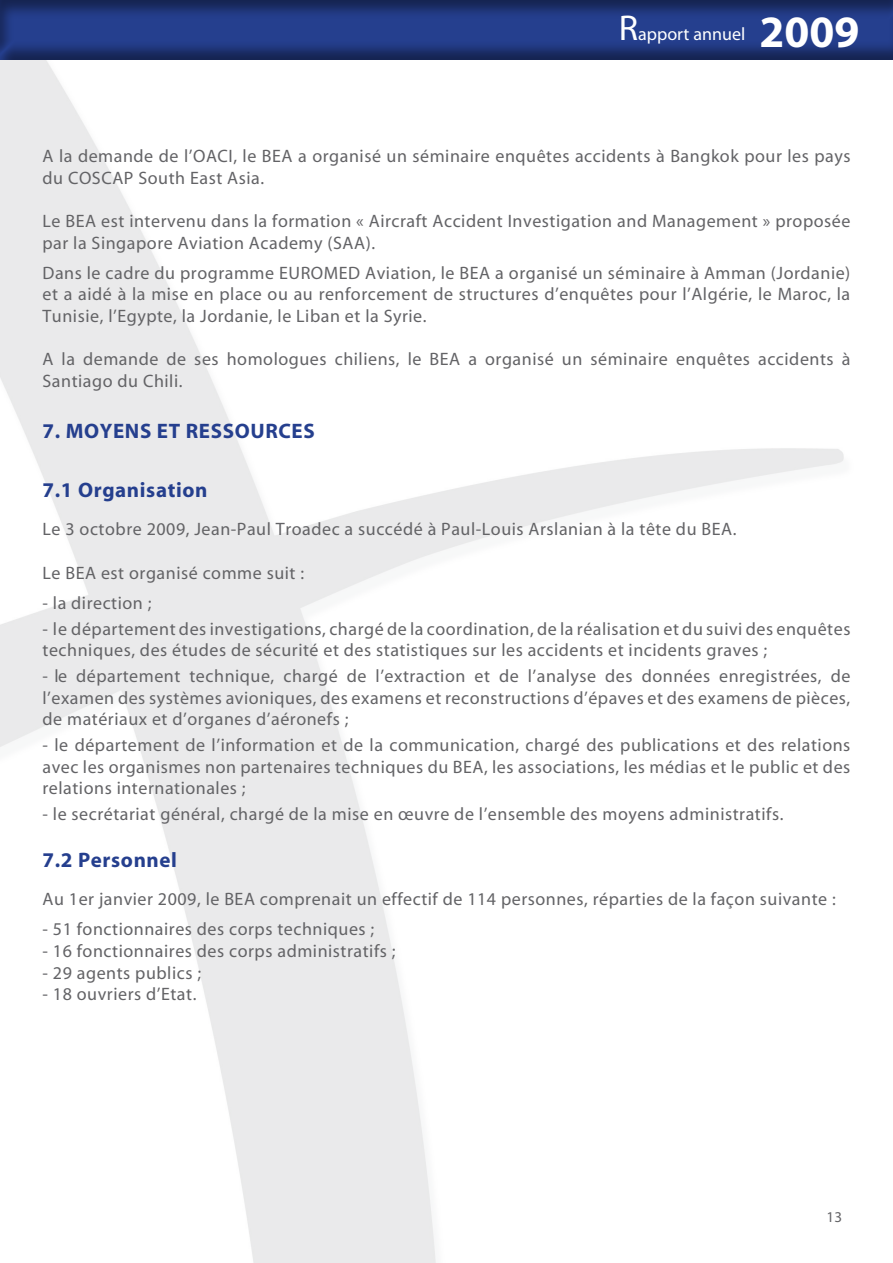
<style>
.page{position:relative;width:893px;height:1263px;background:#fff}
.page>*{position:absolute;margin:0;border:0;box-sizing:border-box;transform-origin:0 0}
.t1{font:700 45px "Myriad";color:#fff}
.t2{font:700 21px "Myriad";letter-spacing:.03em;color:#253f8e}
.t3{font:18px/21.6px "Myriad";letter-spacing:.03em;color:#636366}
.t4{font:18px "Myriad";color:#fff}
.t5{font:15px "Myriad";color:#636366}
.s1{font-size:36px}
</style>
<div class="page">
<div style="left:0;top:0;width:893px;height:60px;background:#231f20;opacity:.5"></div>
<p class="t4" style="left:619px;top:25px;width:128px"><span class="s1">R</span>apport annuel</p>
<h1 class="t1" style="left:760px;top:9px;width:101px">2009</h1>
<p class="t3" style="left:43px;top:146px;width:809px">A la demande de l’OACI, le BEA a organisé un séminaire enquêtes accidents à Bangkok pour les pays du COSCAP South East Asia.</p>
<p class="t3" style="left:43px;top:211px;width:809px">Le BEA est intervenu dans la formation « Aircraft Accident Investigation and Management » proposée par la Singapore Aviation Academy (SAA).</p>
<p class="t3" style="left:43px;top:263px;width:809px;text-align:justify">Dans le cadre du programme EUROMED Aviation, le BEA a organisé un séminaire à Amman (Jordanie) et a aidé à la mise en place ou au renforcement de structures d’enquêtes pour l’Algérie, le Maroc, la Tunisie, l’Egypte, la Jordanie, le Liban et la Syrie.</p>
<p class="t3" style="left:43px;top:349px;width:809px">A la demande de ses homologues chiliens, le BEA a organisé un séminaire enquêtes accidents à<br>Santiago du Chili.</p>
<p class="t2" style="left:43px;top:420px;width:274px">7. MOYENS ET RESSOURCES</p>
<p class="t2" style="left:43px;top:479px;width:167px">7.1 Organisation</p>
<p class="t3" style="left:43px;top:519px;width:695px">Le 3 octobre 2009, Jean-Paul Troadec a succédé à Paul-Louis Arslanian à la tête du BEA.</p>
<p class="t3" style="left:43px;top:563px;width:263px">Le BEA est organisé comme suit :</p>
<p class="t3" style="left:43px;top:593px;width:111px">- la direction ;</p>
<p class="t3" style="left:43px;top:618px;width:809px">- le département des investigations, chargé de la coordination, de la réalisation et du suivi des enquêtes techniques, des études de sécurité et des statistiques sur les accidents et incidents graves ;</p>
<p class="t3" style="left:43px;top:666px;width:809px;text-align:justify">- le département technique, chargé de l’extraction et de l’analyse des données enregistrées, de l’examen des systèmes avioniques, des examens et reconstructions d’épaves et des examens de pièces, de matériaux et d’organes d’aéronefs ;</p>
<p class="t3" style="left:43px;top:735px;width:809px;text-align:justify">- le département de l’information et de la communication, chargé des publications et des relations avec les organismes non partenaires techniques du BEA, les associations, les médias et le public et des relations internationales ;</p>
<p class="t3" style="left:43px;top:804px;width:742px">- le secrétariat général, chargé de la mise en œuvre de l’ensemble des moyens administratifs.</p>
<p class="t2" style="left:43px;top:849px;width:136px">7.2 Personnel</p>
<p class="t3" style="left:43px;top:889px;width:795px">Au 1er janvier 2009, le BEA comprenait un effectif de 114 personnes, réparties de la façon suivante :</p>
<p class="t3" style="left:43px;top:919px;width:333px">- 51 fonctionnaires des corps techniques ;</p>
<p class="t3" style="left:43px;top:941px;width:355px">- 16 fonctionnaires des corps administratifs ;</p>
<p class="t3" style="left:43px;top:962px;width:160px">- 29 agents publics ;</p>
<p class="t3" style="left:43px;top:984px;width:155px">- 18 ouvriers d’Etat.</p>
<p class="t5" style="left:826px;top:1209px;width:17px">13</p>
</div>
